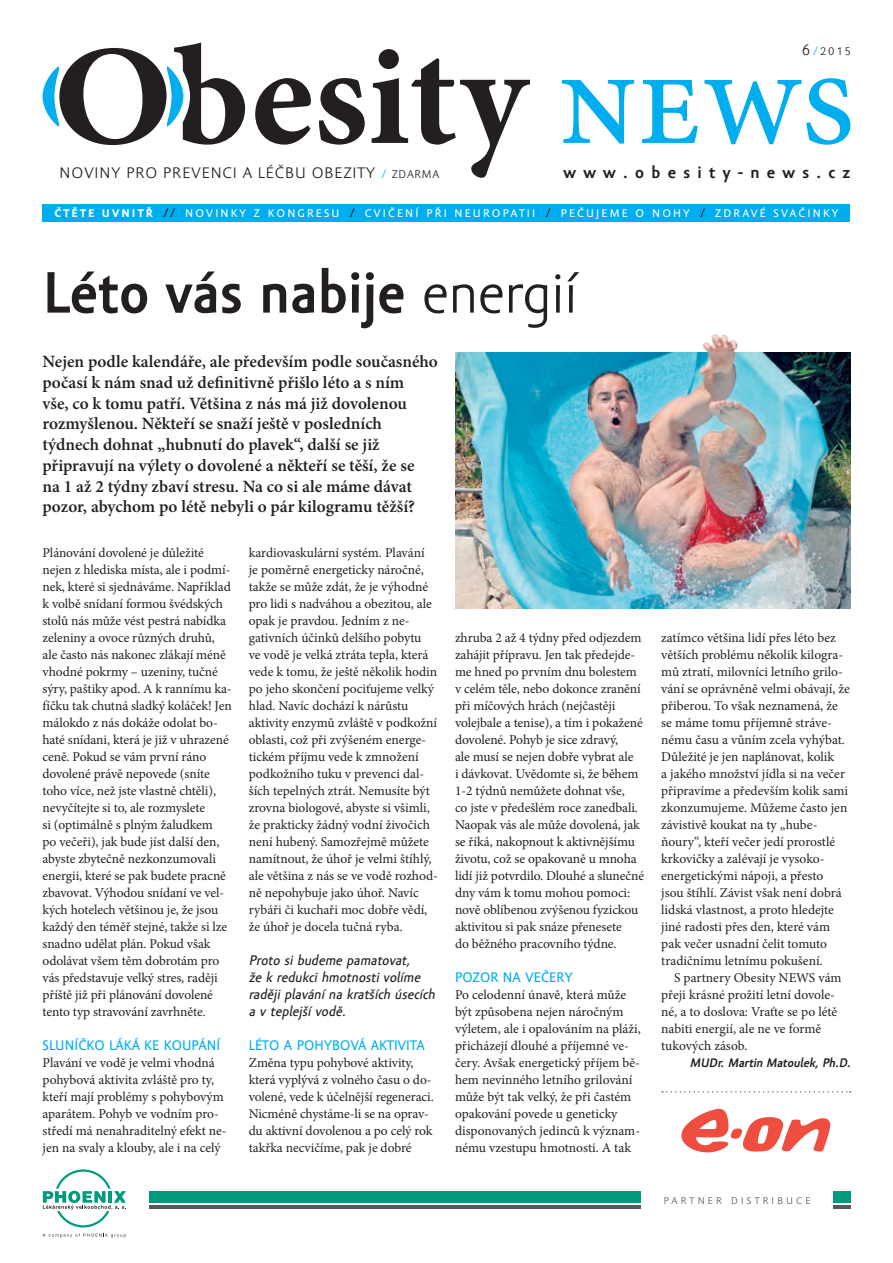
<style>
.page{position:relative;width:893px;height:1263px;background:#fff}
.page>*{position:absolute;margin:0;border:0;box-sizing:border-box;transform-origin:0 0}
.titulek_hlavní{font:700 60px "Amor Sans Pro";letter-spacing:.005em;color:#231f20}
.perex{font:600 17.25px/20.7px "Minion Pro";color:#231f20}
.t1{font:700 17.1px "Amor Sans Pro";letter-spacing:.405em;color:#231f20;scale:1.05 1}
.t2{font:15.6px "Amor Sans Pro";letter-spacing:.06em;color:#231f20;scale:1.05 1}
.mezititulek_2{font:italic 14.25px/17px "Amor Sans Text Pro";letter-spacing:.01em;color:#231f20}
.mezititulek{font:14.25px "Amor Sans Text Pro";letter-spacing:.01em;color:#00aeef}
.text_1__odst{font:13.5px/17px "Minion Pro";letter-spacing:-.005em;color:#231f20}
.text{font:13.5px/17px "Minion Pro";color:#231f20}
.podpis{font:italic 700 12.75px "Amor Sans Pro";color:#231f20}
.t3{font:11.4px "Amor Sans Text Pro";letter-spacing:.18em;color:#fff;scale:1.05 1}
.t4{font:11.4px "Amor Sans Pro";color:#231f20;scale:1.05 1}
.t5{font:10.05px "Amor Sans Pro";letter-spacing:.3em;color:#57585a;scale:1.05 1}
.s1{font-size:15.6px}
.s2{color:#00aeef}
.s3{font-size:11.4px;color:#00aeef}
.s4{font-size:11.4px}
.s5{font-weight:700}
.s6{color:#231f20}
.s7{font-weight:400}
</style>
<div class="page">
<img style="left:455px;top:334px;width:395px;height:19px">
<svg style="left:562px;top:78px;width:289px;height:67px"></svg>
<svg style="left:255px;top:49px;width:275px;height:129px"></svg>
<svg style="left:43px;top:43px;width:202px;height:102px"></svg>
<div style="left:43px;top:204px;width:807px;height:17px;background:#00aeef"></div>
<svg style="left:350px;top:209px;width:5px;height:8px"></svg>
<svg style="left:546px;top:209px;width:4px;height:8px"></svg>
<svg style="left:700px;top:209px;width:5px;height:8px"></svg>
<svg style="left:43px;top:1233px;width:83px;height:4px"></svg>
<svg style="left:43px;top:1169px;width:83px;height:58px"></svg>
<hr style="left:149px;top:1205px;width:701px;height:4px;background:#57585a">
<div style="left:149px;top:1191px;width:701px;height:12px;background:#009b7c"></div>
<div style="left:641px;top:1189px;width:192px;height:21px;background:#fff"></div>
<svg style="left:681px;top:1108px;width:149px;height:45px"></svg>
<svg style="left:662px;top:1091px;width:189px;height:1px"></svg>
<img style="left:455px;top:353px;width:395px;height:255px">
<p class="t4" style="left:802px;top:45px;width:48px"><span class="s1">6</span><span class="s2">/</span>2015</p>
<p class="t2" style="left:60px;top:164px;width:363px">NOVINY PRO PREVENCI A LÉČBU OBEZITY <span class="s3">/</span> <span class="s4">ZDARMA</span></p>
<p class="t1" style="left:563px;top:162px;width:275px">www.obesity‑news.cz</p>
<p class="t3" style="left:55px;top:207px;width:273px"><span class="s5">ČTĚTE UVNITŘ</span> <span class="s6">//</span> NOVINKY Z KONGRESU</p>
<p class="t3" style="left:365px;top:207px;width:164px">CVIČENÍ PŘI NEUROPATII</p>
<p class="t3" style="left:561px;top:207px;width:124px">PEČUJEME O NOHY</p>
<p class="t3" style="left:715px;top:207px;width:119px">ZDRAVÉ SVAČINKY</p>
<p class="titulek_hlavní" style="left:43px;top:258px;width:536px">Léto vás nabije <span class="s7">energií</span></p>
<p class="perex" style="left:43px;top:351px;width:397px">Nejen podle kalendáře, ale především podle současného počasí k nám snad už definitivně přišlo léto a s ním<br>vše, co k tomu patří. Většina z nás má již dovolenou rozmyšlenou. Někteří se snaží ještě v posledních týdnech dohnat „hubnutí do plavek“, další se již připravují na výlety o dovolené a někteří se těší, že se<br>na 1 až 2 týdny zbaví stresu. Na co si ale máme dávat pozor, abychom po létě nebyli o pár kilogramu těžší?</p>
<p class="text_1__odst" style="left:43px;top:544px;width:191px">Plánování dovolené je důležité nejen z hlediska místa, ale i podmí‑ nek, které si sjednáváme. Například k volbě snídaní formou švédských stolů nás může vést pestrá nabídka zeleniny a ovoce různých druhů, ale často nás nakonec zlákají méně vhodné pokrmy – uzeniny, tučné sýry, paštiky apod. A k rannímu ka‑ fíčku tak chutná sladký koláček! Jen málokdo z nás dokáže odolat bo‑ haté snídani, která je již v uhrazené ceně. Pokud se vám první ráno dovolené právě nepovede (sníte toho více, než jste vlastně chtěli), nevyčítejte si to, ale rozmyslete<br>si (optimálně s plným žaludkem<br>po večeři), jak bude jíst další den, abyste zbytečně nezkonzumovali energii, které se pak budete pracně zbavovat. Výhodou snídaní ve vel‑ kých hotelech většinou je, že jsou každý den téměř stejné, takže si lze snadno udělat plán. Pokud však odolávat všem těm dobrotám pro vás představuje velký stres, raději příště již při plánování dovolené tento typ stravování zavrhněte.</p>
<p class="mezititulek" style="left:43px;top:1037px;width:179px">SLUNÍČKO LÁKÁ KE KOUPÁNÍ</p>
<p class="text_1__odst" style="left:43px;top:1055px;width:186px">Plavání ve vodě je velmi vhodná pohybová aktivita zvláště pro ty, kteří mají problémy s pohybovým aparátem. Pohyb ve vodním pro‑ středí má nenahraditelný efekt ne‑ jen na svaly a klouby, ale i na celý</p>
<p class="text_1__odst" style="left:249px;top:544px;width:191px">kardiovaskulární systém. Plavání<br>je poměrně energeticky náročné, takže se může zdát, že je výhodné pro lidi s nadváhou a obezitou, ale opak je pravdou. Jedním z ne‑ gativních účinků delšího pobytu<br>ve vodě je velká ztráta tepla, která vede k tomu, že ještě několik hodin po jeho skončení pociťujeme velký hlad. Navíc dochází k nárůstu aktivity enzymů zvláště v podkožní oblasti, což při zvýšeném energe‑ tickém příjmu vede k zmnožení podkožního tuku v prevenci dal‑ ších tepelných ztrát. Nemusíte být zrovna biologové, abyste si všimli, že prakticky žádný vodní živočich není hubený. Samozřejmě můžete namítnout, že úhoř je velmi štíhlý, ale většina z nás se ve vodě rozhod‑ ně nepohybuje jako úhoř. Navíc rybáři či kuchaři moc dobře vědí, že úhoř je docela tučná ryba.</p>
<p class="mezititulek_2" style="left:249px;top:952px;width:191px">Proto si budeme pamatovat,<br>že k redukci hmotnosti volíme raději plavání na kratších úsecích a v teplejší vodě.</p>
<p class="mezititulek" style="left:249px;top:1037px;width:178px">LÉTO A POHYBOVÁ AKTIVITA</p>
<p class="text_1__odst" style="left:249px;top:1055px;width:187px">Změna typu pohybové aktivity, která vyplývá z volného času o do‑ volené, vede k účelnější regeneraci.<br>Nicméně chystáme‑li se na oprav‑ du aktivní dovolenou a po celý rok takřka necvičíme, pak je dobré</p>
<p class="text_1__odst" style="left:455px;top:629px;width:191px">zhruba 2 až 4 týdny před odjezdem zahájit přípravu. Jen tak předejde‑ me hned po prvním dnu bolestem v celém těle, nebo dokonce zranění při míčových hrách (nejčastěji volejbale a tenise), a tím i pokažené dovolené. Pohyb je sice zdravý,<br>ale musí se nejen dobře vybrat ale<br>i dávkovat. Uvědomte si, že během<br>1‑2 týdnů nemůžete dohnat vše,<br>co jste v předešlém roce zanedbali.<br>Naopak vás ale může dovolená, jak se říká, nakopnout k aktivnějšímu životu, což se opakovaně u mnoha lidí již potvrdilo. Dlouhé a slunečné dny vám k tomu mohou pomoci: nově oblíbenou zvýšenou fyzickou aktivitou si pak snáze přenesete<br>do běžného pracovního týdne.</p>
<p class="mezititulek" style="left:455px;top:969px;width:119px">POZOR NA VEČERY</p>
<p class="text_1__odst" style="left:455px;top:986px;width:187px">Po celodenní únavě, která může být způsobena nejen náročným výletem, ale i opalováním na pláži, přicházejí dlouhé a příjemné ve‑ čery. Avšak energetický příjem bě‑ hem nevinného letního grilování může být tak velký, že při častém opakování povede u geneticky disponovaných jedinců k význam‑ nému vzestupu hmotnosti. A tak</p>
<p class="text_1__odst" style="left:661px;top:629px;width:190px">zatímco většina lidí přes léto bez větších problému několik kilogra‑ mů ztratí, milovníci letního grilo‑ vání se oprávněně velmi obávají, že přiberou. To však neznamená, že se máme tomu příjemně stráve‑ nému času a vůním zcela vyhýbat.<br>Důležité je jen naplánovat, kolik<br>a jakého množství jídla si na večer připravíme a především kolik sami zkonzumujeme. Můžeme často jen závistivě koukat na ty „hube‑ ňoury“, kteří večer jedí prorostlé krkovičky a zalévají je vysoko‑ energetickými nápoji, a přesto<br>jsou štíhlí. Závist však není dobrá lidská vlastnost, a proto hledejte jiné radosti přes den, které vám pak večer usnadní čelit tomuto tradičnímu letnímu pokušení.</p>
<p class="text" style="left:661px;top:969px;width:182px;text-indent:13px">S partnery Obesity NEWS vám přeji krásné prožití letní dovole‑ né, a to doslova: Vraťte se po létě nabiti energií, ale ne ve formě tukových zásob.</p>
<p class="podpis" style="left:690px;top:1056px;width:165px">MUDr. Martin Matoulek, Ph.D.</p>
<p class="t5" style="left:664px;top:1195px;width:141px">PARTNER DISTRIBUCE</p>
</div>
